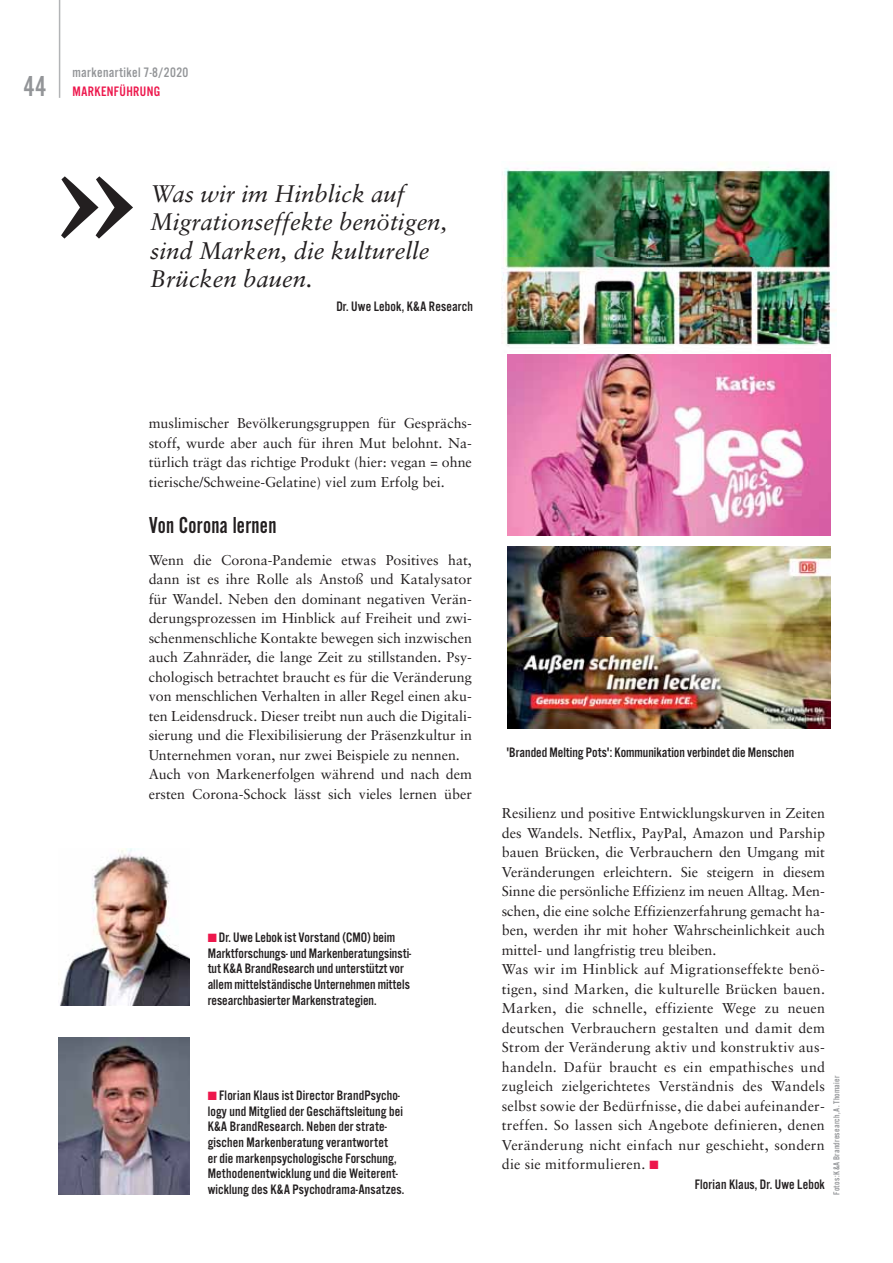
<style>
.page{position:relative;width:893px;height:1263px;background:#fff}
.page>*{position:absolute;margin:0;border:0;box-sizing:border-box;transform-origin:0 0}
.t1{font:700 187.5px "Sabon";color:#231f20}
.t2{font:italic 24px/28.5px "Sabon";color:#231f20}
.t3{font:24px "Alternate Got No 2 D";letter-spacing:.01em;color:#231f20}
.t4{font:14.25px/19.5px "Sabon";color:#231f20}
.t5{font:14.25px/15.8px "Alternate Got No 3 D";letter-spacing:.01em;color:#231f20}
.t6{font:14.25px/18.6px "Alternate Got No 3 D";letter-spacing:.025em;color:#939598}
.t7{font:9px "Alternate Got No 3 D";letter-spacing:.025em;color:#939598}
.s1{font-family:"Alternate Got No 2 D";font-size:30px}
.s2{color:#ed174c}
</style>
<div class="page">
<hr style="left:59px;top:0;width:1px;height:98px;background:#b2b4b6">
<img style="left:59px;top:1038px;width:131px;height:157px">
<img style="left:60px;top:848px;width:130px;height:157px">
<img style="left:507px;top:547px;width:323px;height:181px">
<img style="left:502px;top:163px;width:334px;height:194px">
<img style="left:507px;top:354px;width:323px;height:182px">
<p class="t6" style="left:23px;top:65px;width:166px;text-indent:49px">markenartikel 7-8/2020<br><span class="s1">44</span> <span class="s2">MARKENFÜHRUNG</span></p>
<h1 class="t1" style="left:45px;top:109px;width:106px">»</h1>
<h2 class="t2" style="left:150px;top:181px;width:299px">Was wir im Hinblick auf<br>Migrationseffekte benötigen, sind Marken, die kulturelle<br>Brücken bauen.</h2>
<p class="t5" style="left:336px;top:300px;width:138px">Dr. Uwe Lebok, K&amp;A Research</p>
<p class="t4" style="left:149px;top:415px;width:325px;text-align:justify">muslimischer Bevölkerungsgruppen für Gesprächs&shy;stoff, wurde aber auch für ihren Mut belohnt. Na&shy;türlich trägt das richtige Produkt (hier: vegan = ohne tierische/Schweine-Gelatine) viel zum Erfolg bei.</p>
<h2 class="t3" style="left:149px;top:517px;width:129px">Von Corona lernen</h2>
<p class="t4" style="left:149px;top:551px;width:325px">Wenn die Corona-Pandemie etwas Positives hat, dann ist es ihre Rolle als Anstoß und Katalysator für Wandel. Neben den dominant negativen Verän&shy;derungsprozessen im Hinblick auf Freiheit und zwi&shy;schenmenschliche Kontakte bewegen sich inzwischen auch Zahnräder, die lange Zeit zu stillstanden. Psy&shy;chologisch betrachtet braucht es für die Veränderung von menschlichen Verhalten in aller Regel einen aku&shy;ten Leidensdruck. Dieser treibt nun auch die Digitali&shy;sierung und die Flexibilisierung der Präsenzkultur in Unternehmen voran, nur zwei Beispiele zu nennen.<br>Auch von Markenerfolgen während und nach dem ersten Corona-Schock lässt sich vieles lernen über</p>
<p class="t5" style="left:208px;top:931px;width:205px;text-indent:11px">Dr. Uwe Lebok ist Vorstand (CMO) beim Marktforschungs- und Markenberatungsinsti&shy;tut K&amp;A BrandResearch und unterstützt vor allem mittelständische Unternehmen mittels researchbasierter Markenstrategien.</p>
<p class="t5" style="left:208px;top:1088px;width:198px;text-indent:12px">Florian Klaus ist Director BrandPsycho&shy;logy und Mitglied der Geschäftsleitung bei K&amp;A BrandResearch. Neben der strate&shy;gischen Markenberatung verantwortet<br>er die markenpsychologische Forschung, Methodenentwicklung und die Weiterent&shy;wicklung des K&amp;A Psychodrama-Ansatzes.</p>
<p class="t5" style="left:506px;top:746px;width:289px">'Branded Melting Pots': Kommunikation verbindet die Menschen</p>
<p class="t4" style="left:502px;top:805px;width:325px">Resilienz und positive Entwicklungskurven in Zeiten des Wandels. Netflix, PayPal, Amazon und Parship bauen Brücken, die Verbrauchern den Umgang mit Veränderungen erleichtern. Sie steigern in diesem Sinne die persönliche Effizienz im neuen Alltag. Men&shy;schen, die eine solche Effizienzerfahrung gemacht ha&shy;ben, werden ihr mit hoher Wahrscheinlichkeit auch mittel- und langfristig treu bleiben.<br>Was wir im Hinblick auf Migrationseffekte benö&shy;tigen, sind Marken, die kulturelle Brücken bauen.<br>Marken, die schnelle, effiziente Wege zu neuen deutschen Verbrauchern gestalten und damit dem Strom der Veränderung aktiv und konstruktiv aus&shy;handeln. Dafür braucht es ein empathisches und zugleich zielgerichtetes Verständnis des Wandels selbst sowie der Bedürfnisse, die dabei aufeinander&shy;treffen. So lassen sich Angebote definieren, denen Veränderung nicht einfach nur geschieht, sondern die sie mitformulieren.</p>
<p class="t5" style="left:695px;top:1178px;width:132px">Florian Klaus, Dr. Uwe Lebok</p>
<p class="t7" style="left:833px;top:1195px;width:121px;rotate:-90deg">Fotos: K&amp;A Brandresearch, A. Thomaier</p>
</div>
